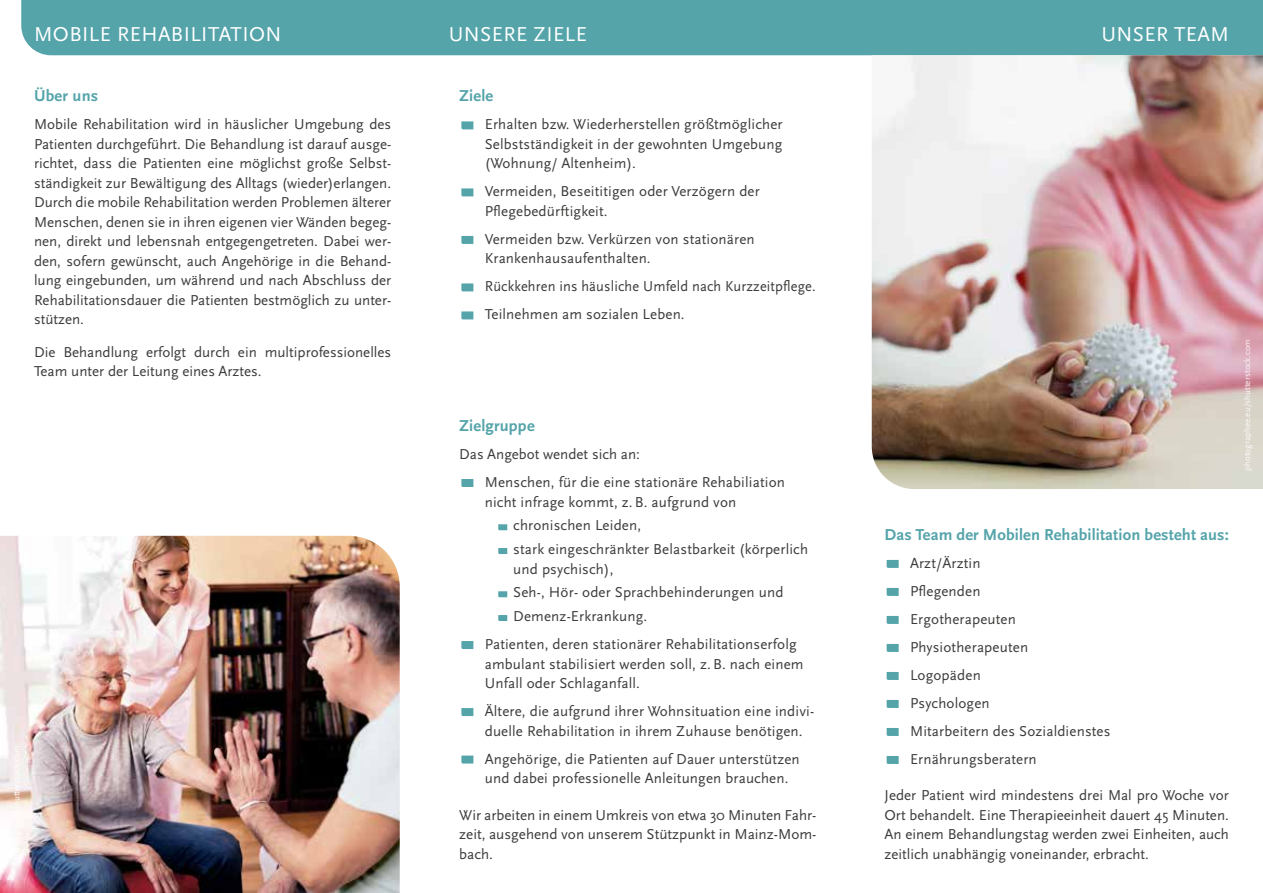
<style>
.page{position:relative;width:1263px;height:893px;background:#fff}
.page>*{position:absolute;margin:0;border:0;box-sizing:border-box;transform-origin:0 0}
.t1{font:21px "Scala Sans OT";letter-spacing:.02em;color:#fff}
.t2{font:700 16.5px "Scala Sans OT";letter-spacing:.01em;color:#54a4aa}
.t3{font:15px/19.5px "Scala Sans OT";letter-spacing:.01em;color:#3c3c3b}
.t4{font:15px/28px "Scala Sans OT";letter-spacing:.01em;color:#3c3c3b;scale:.96 1}
.t5{font:9px "Scala Sans OT";color:#fff}
</style>
<div class="page">
<img style="left:0;top:536px;width:400px;height:357px">
<div style="left:21px;top:0;width:1242px;height:55px;background:#54a4aa"></div>
<svg style="left:461px;top:121px;width:12px;height:8px"></svg>
<svg style="left:461px;top:188px;width:12px;height:8px"></svg>
<svg style="left:461px;top:236px;width:12px;height:8px"></svg>
<svg style="left:461px;top:283px;width:12px;height:8px"></svg>
<svg style="left:461px;top:311px;width:12px;height:8px"></svg>
<svg style="left:461px;top:479px;width:12px;height:8px"></svg>
<svg style="left:498px;top:524px;width:9px;height:6px"></svg>
<svg style="left:498px;top:548px;width:9px;height:6px"></svg>
<svg style="left:498px;top:591px;width:9px;height:6px"></svg>
<svg style="left:498px;top:615px;width:9px;height:6px"></svg>
<svg style="left:461px;top:641px;width:12px;height:8px"></svg>
<svg style="left:461px;top:708px;width:12px;height:8px"></svg>
<svg style="left:461px;top:756px;width:12px;height:7px"></svg>
<svg style="left:887px;top:560px;width:12px;height:8px"></svg>
<svg style="left:887px;top:588px;width:12px;height:8px"></svg>
<svg style="left:887px;top:616px;width:12px;height:8px"></svg>
<svg style="left:887px;top:644px;width:12px;height:8px"></svg>
<svg style="left:887px;top:672px;width:12px;height:8px"></svg>
<svg style="left:887px;top:700px;width:12px;height:8px"></svg>
<svg style="left:887px;top:728px;width:12px;height:8px"></svg>
<svg style="left:887px;top:756px;width:12px;height:8px"></svg>
<img style="left:872px;top:55px;width:391px;height:434px">
<h1 class="t1" style="left:34px;top:23px;width:249px">MOBILE REHABILITATION</h1>
<h1 class="t1" style="left:449px;top:23px;width:140px">UNSERE ZIELE</h1>
<h1 class="t1" style="left:1101px;top:23px;width:129px">UNSER TEAM</h1>
<p class="t2" style="left:34px;top:87px;width:66px">Über uns</p>
<p class="t3" style="left:34px;top:115px;width:359px;text-align:justify">Mobile Rehabilitation wird in häuslicher Umgebung des Patienten durchgeführt. Die Behandlung ist darauf ausge&shy;richtet, dass die Patienten eine möglichst große Selbst&shy;ständigkeit zur Bewältigung des Alltags (wieder)erlangen.<br>Durch die mobile Rehabilitation werden Problemen älterer Menschen, denen sie in ihren eigenen vier Wänden begeg&shy;nen, direkt und lebensnah entgegengetreten. Dabei wer&shy;den, sofern gewünscht, auch Angehörige in die Behand&shy;lung eingebunden, um während und nach Abschluss der Rehabilitationsdauer die Patienten bestmöglich zu unter&shy;stützen.</p>
<p class="t3" style="left:34px;top:342px;width:359px">Die Behandlung erfolgt durch ein multiprofessionelles<br>Team unter der Leitung eines Arztes.</p>
<p class="t2" style="left:459px;top:87px;width:35px">Ziele</p>
<p class="t3" style="left:485px;top:115px;width:299px;text-align:justify">Erhalten bzw. Wiederherstellen größtmöglicher Selbstständigkeit in der gewohnten Umgebung (Wohnung/ Altenheim).</p>
<p class="t3" style="left:485px;top:182px;width:277px">Vermeiden, Beseititigen oder Verzögern der<br>Pflegebedürftigkeit.</p>
<p class="t3" style="left:485px;top:230px;width:271px">Vermeiden bzw. Verkürzen von stationären<br>Krankenhausaufenthalten.</p>
<p class="t4" style="left:485px;top:273px;width:346px">Rückkehren ins häusliche Umfeld nach Kurzzeitpflege.<br>Teilnehmen am sozialen Leben.</p>
<p class="t2" style="left:459px;top:416px;width:77px">Zielgruppe</p>
<p class="t3" style="left:485px;top:440px;width:302px;line-height:28px;text-indent:-26px">Das Angebot wendet sich an:<br>Menschen, für die eine stationäre Rehabiliation</p>
<p class="t3" style="left:513px;top:490px;width:296px;line-height:23.7px;text-indent:-28px">nicht infrage kommt, z.B. aufgrund von chronischen Leiden,<br>stark eingeschränkter Belastbarkeit (körperlich</p>
<p class="t3" style="left:513px;top:557px;width:272px;line-height:23.7px">und psychisch),<br>Seh-, Hör- oder Sprachbehinderungen und<br>Demenz-Erkrankung.</p>
<p class="t3" style="left:485px;top:635px;width:320px">Patienten, deren stationärer Rehabilitationserfolg ambulant stabilisiert werden soll, z.B. nach einem<br>Unfall oder Schlaganfall.</p>
<p class="t3" style="left:485px;top:702px;width:331px">Ältere, die aufgrund ihrer Wohnsituation eine indivi&shy;duelle Rehabilitation in ihrem Zuhause benötigen.</p>
<p class="t3" style="left:485px;top:749px;width:316px">Angehörige, die Patienten auf Dauer unterstützen und dabei professionelle Anleitungen brauchen.</p>
<p class="t3" style="left:459px;top:805px;width:359px;text-align:justify">Wir arbeiten in einem Umkreis von etwa 30 Minuten Fahr&shy;zeit, ausgehend von unserem Stützpunkt in Mainz-Mom&shy;bach.</p>
<p class="t5" style="left:1242px;top:471px;width:134px;rotate:-90deg">photographee.eu/shutterstock.com</p>
<p class="t2" style="left:884px;top:525px;width:346px">Das Team der Mobilen Rehabilitation besteht aus:</p>
<p class="t3" style="left:910px;top:549px;width:202px;line-height:28px">Arzt/Ärztin<br>Pflegenden<br>Ergotherapeuten<br>Physiotherapeuten<br>Logopäden<br>Psychologen<br>Mitarbeitern des Sozialdienstes<br>Ernährungsberatern</p>
<p class="t3" style="left:884px;top:786px;width:346px;text-align:justify">Jeder Patient wird mindestens drei Mal pro Woche vor Ort behandelt. Eine Therapieeinheit dauert 45 Minuten.<br>An einem Behandlungstag werden zwei Einheiten, auch zeitlich unabhängig voneinander, erbracht.</p>
</div>
